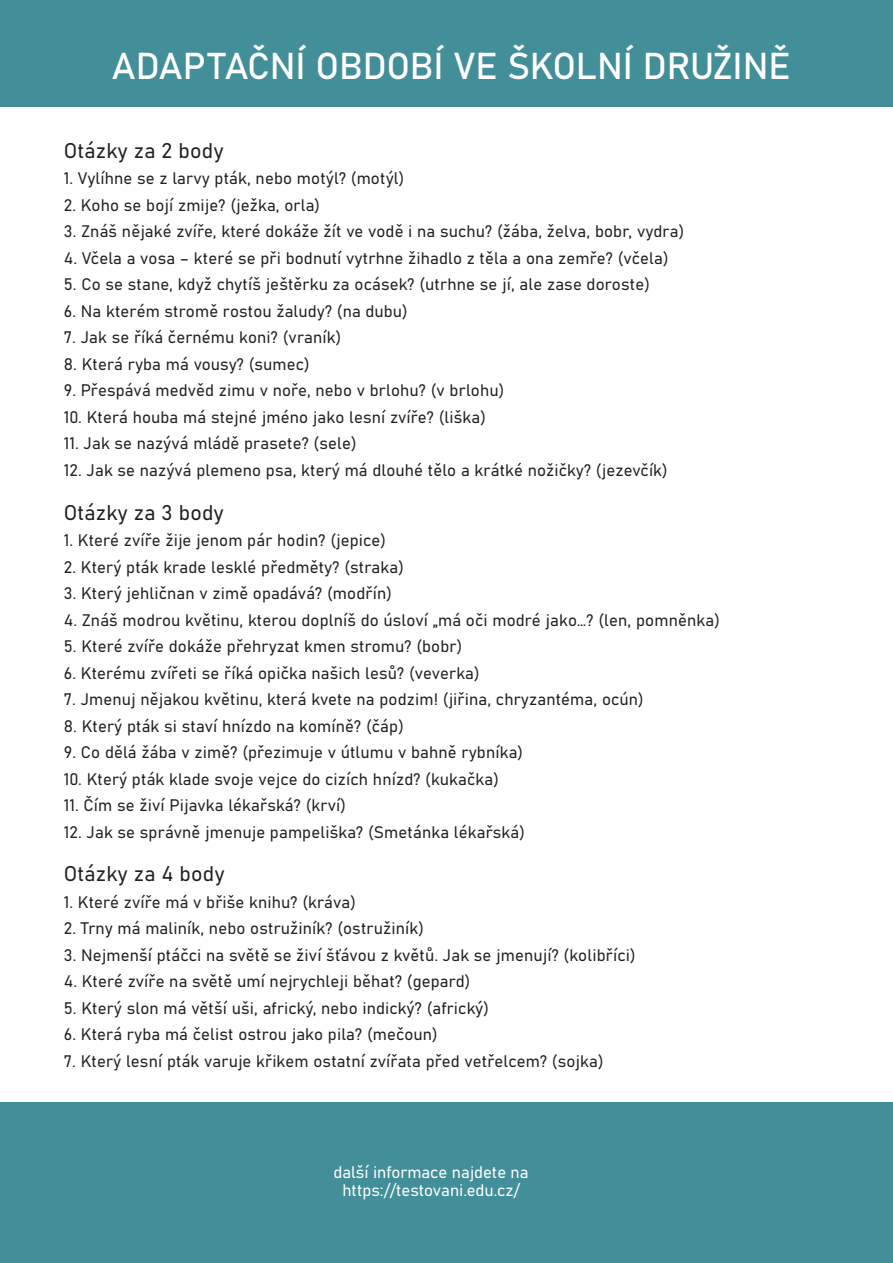
<style>
.page{position:relative;width:893px;height:1263px;background:#fff}
.page>*{position:absolute;margin:0;border:0;box-sizing:border-box;transform-origin:0 0}
.t1{font:36.9px "Bahnschrift";letter-spacing:-.01em;color:#fff}
.T02{font:21px "Bahnschrift";letter-spacing:.01em;color:#231f20}
.T_01{font:16.5px "Bahnschrift";letter-spacing:.01em;color:#231f20}
.T_01-2{font:16.5px/18px "Bahnschrift";color:#fff;text-align:center}
</style>
<div class="page">
<div style="left:0;top:0;width:893px;height:107px;background:#428f99"></div>
<div style="left:0;top:1102px;width:893px;height:161px;background:#428f99"></div>
<h1 class="t1" style="left:112px;top:43px;width:680px">ADAPTAČNÍ OBDOBÍ VE ŠKOLNÍ DRUŽINĚ</h1>
<p class="T02" style="left:64px;top:137px;width:161px">Otázky za 2 body</p>
<p class="T_01" style="left:64px;top:168px;width:342px">1. Vylíhne se z larvy pták, nebo motýl? (motýl)</p>
<p class="T_01" style="left:64px;top:194px;width:258px">2. Koho se bojí zmije? (ježka, orla)</p>
<p class="T_01" style="left:64px;top:221px;width:622px">3. Znáš nějaké zvíře, které dokáže žít ve vodě i na suchu? (žába, želva, bobr, vydra)</p>
<p class="T_01" style="left:64px;top:247px;width:606px">4. Včela a vosa – které se při bodnutí vytrhne žihadlo z těla a ona zemře? (včela)</p>
<p class="T_01" style="left:64px;top:274px;width:588px">5. Co se stane, když chytíš ještěrku za ocásek? (utrhne se jí, ale zase doroste)</p>
<p class="T_01" style="left:64px;top:301px;width:346px">6. Na kterém stromě rostou žaludy? (na dubu)</p>
<p class="T_01" style="left:64px;top:327px;width:279px">7. Jak se říká černému koni? (vraník)</p>
<p class="T_01" style="left:64px;top:354px;width:248px">8. Která ryba má vousy? (sumec)</p>
<p class="T_01" style="left:64px;top:380px;width:442px">9. Přespává medvěd zimu v noře, nebo v brlohu? (v brlohu)</p>
<p class="T_01" style="left:64px;top:407px;width:424px">10. Která houba má stejné jméno jako lesní zvíře? (liška)</p>
<p class="T_01" style="left:64px;top:433px;width:294px">11. Jak se nazývá mládě prasete? (sele)</p>
<p class="T_01" style="left:64px;top:460px;width:605px">12. Jak se nazývá plemeno psa, který má dlouhé tělo a krátké nožičky? (jezevčík)</p>
<p class="T02" style="left:64px;top:499px;width:162px">Otázky za 3 body</p>
<p class="T_01" style="left:64px;top:530px;width:324px">1. Které zvíře žije jenom pár hodin? (jepice)</p>
<p class="T_01" style="left:64px;top:556px;width:342px">2. Který pták krade lesklé předměty? (straka)</p>
<p class="T_01" style="left:64px;top:583px;width:330px">3. Který jehličnan v zimě opadává? (modřín)</p>
<p class="T_01" style="left:64px;top:609px;width:658px">4. Znáš modrou květinu, kterou doplníš do úsloví „má oči modré jako…? (len, pomněnka)</p>
<p class="T_01" style="left:64px;top:636px;width:400px">5. Které zvíře dokáže přehryzat kmen stromu? (bobr)</p>
<p class="T_01" style="left:64px;top:662px;width:417px">6. Kterému zvířeti se říká opička našich lesů? (veverka)</p>
<p class="T_01" style="left:64px;top:689px;width:582px">7. Jmenuj nějakou květinu, která kvete na podzim! (jiřina, chryzantéma, ocún)</p>
<p class="T_01" style="left:64px;top:715px;width:342px">8. Který pták si staví hnízdo na komíně? (čáp)</p>
<p class="T_01" style="left:64px;top:742px;width:461px">9. Co dělá žába v zimě? (přezimuje v útlumu v bahně rybníka)</p>
<p class="T_01" style="left:64px;top:768px;width:437px">10. Který pták klade svoje vejce do cizích hnízd? (kukačka)</p>
<p class="T_01" style="left:64px;top:795px;width:284px">11. Čím se živí Pijavka lékařská? (krví)</p>
<p class="T_01" style="left:64px;top:821px;width:463px">12. Jak se správně jmenuje pampeliška? (Smetánka lékařská)</p>
<p class="T02" style="left:64px;top:861px;width:162px">Otázky za 4 body</p>
<p class="T_01" style="left:64px;top:892px;width:294px">1. Které zvíře má v břiše knihu? (kráva)</p>
<p class="T_01" style="left:64px;top:918px;width:362px">2. Trny má maliník, nebo ostružiník? (ostružiník)</p>
<p class="T_01" style="left:64px;top:945px;width:573px">3. Nejmenší ptáčci na světě se živí šťávou z květů. Jak se jmenují? (kolibříci)</p>
<p class="T_01" style="left:64px;top:971px;width:408px">4. Které zvíře na světě umí nejrychleji běhat? (gepard)</p>
<p class="T_01" style="left:64px;top:998px;width:427px">5. Který slon má větší uši, africký, nebo indický? (africký)</p>
<p class="T_01" style="left:64px;top:1024px;width:375px">6. Která ryba má čelist ostrou jako pila? (mečoun)</p>
<p class="T_01" style="left:64px;top:1051px;width:541px">7. Který lesní pták varuje křikem ostatní zvířata před vetřelcem? (sojka)</p>
<p class="T_01-2" style="left:333px;top:1163px;width:197px">další informace najdete na https://testovani.edu.cz/</p>
</div>
